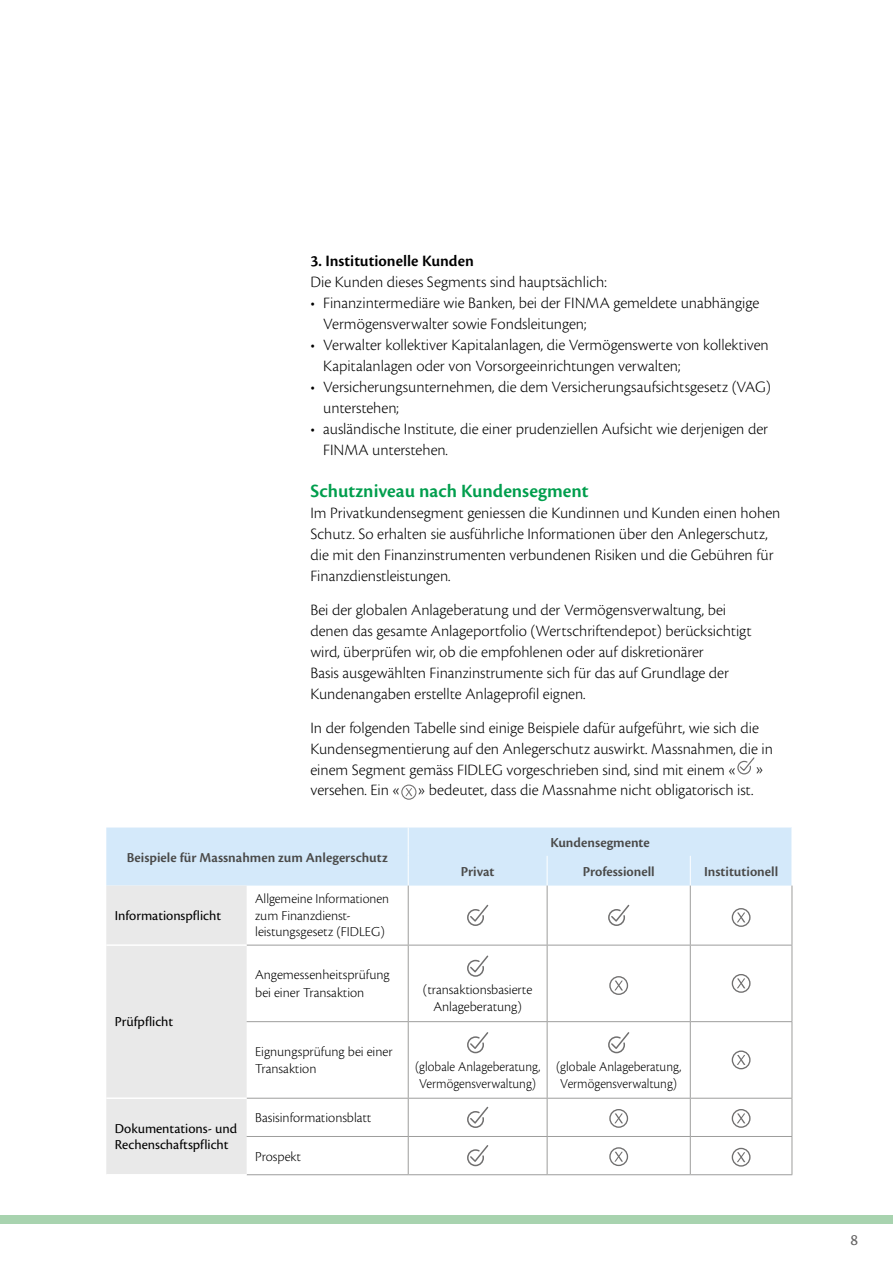
<style>
.page{position:relative;width:893px;height:1263px;background:#fff}
.page>*{position:absolute;margin:0;border:0;box-sizing:border-box;transform-origin:0 0}
.t1{font:600 19.5px "Cronos Pro";color:#009e4d}
.t2{font:300 16.5px/21px "Cronos Pro";letter-spacing:-.005em;color:#000}
.t3{font:600 16.5px "Cronos Pro";color:#000}
.t4{font:16.5px "Cronos Pro";color:#646363}
.t5{font:300 14.25px/17.2px "Cronos Pro";letter-spacing:-.005em;color:#000}
.t6{font:300 14.25px/17.2px "Cronos Pro";letter-spacing:-.005em;color:#000;scale:.95 1}
.t7{font:600 14.25px "Cronos Pro";color:#4a4a49}
.t8{font:14.25px/16.5px "Cronos Pro";color:#000}
</style>
<div class="page">
<div style="left:0;top:1215px;width:893px;height:9px;background:#a8d3af"></div>
<svg style="left:737px;top:757px;width:18px;height:18px"></svg>
<div style="left:401px;top:784px;width:15px;height:16px;border:1px solid #706f6f;border-radius:50%"></div>
<svg style="left:405px;top:788px;width:7px;height:8px"></svg>
<svg style="left:106px;top:827px;width:687px;height:348px"></svg>
<p class="t3" style="left:310px;top:251px;width:165px">3. Institutionelle Kunden</p>
<p class="t2" style="left:310px;top:271px;width:298px">Die Kunden dieses Segments sind hauptsächlich:</p>
<p class="t2" style="left:323px;top:292px;width:438px;text-indent:-13px">• Finanzintermediäre wie Banken, bei der FINMA gemeldete unabhängige<br>Vermögensverwalter sowie Fondsleitungen;</p>
<p class="t2" style="left:323px;top:334px;width:447px;text-indent:-13px">• Verwalter kollektiver Kapitalanlagen, die Vermögenswerte von kollektiven<br>Kapitalanlagen oder von Vorsorgeeinrichtungen verwalten;</p>
<p class="t2" style="left:323px;top:376px;width:449px;text-indent:-13px">• Versicherungsunternehmen, die dem Versicherungsaufsichtsgesetz (VAG) unterstehen;</p>
<p class="t2" style="left:323px;top:418px;width:446px;text-indent:-13px">• ausländische Institute, die einer prudenziellen Aufsicht wie derjenigen der<br>FINMA unterstehen.</p>
<p class="t1" style="left:310px;top:480px;width:280px">Schutzniveau nach Kundensegment</p>
<p class="t2" style="left:310px;top:502px;width:471px">Im Privatkundensegment geniessen die Kundinnen und Kunden einen hohen Schutz. So erhalten sie ausführliche Informationen über den Anlegerschutz, die mit den Finanzinstrumenten verbundenen Risiken und die Gebühren für Finanzdienstleistungen.</p>
<p class="t2" style="left:310px;top:599px;width:443px">Bei der globalen Anlageberatung und der Vermögensverwaltung, bei denen das gesamte Anlageportfolio (Wertschriftendepot) berücksichtigt wird, überprüfen wir, ob die empfohlenen oder auf diskretionärer<br>Basis ausgewählten Finanzinstrumente sich für das auf Grundlage der Kundenangaben erstellte Anlageprofil eignen.</p>
<p class="t2" style="left:310px;top:717px;width:464px">In der folgenden Tabelle sind einige Beispiele dafür aufgeführt, wie sich die Kundensegmentierung auf den Anlegerschutz auswirkt. Massnahmen, die in einem Segment gemäss FIDLEG vorgeschrieben sind, sind mit einem « » versehen. Ein « » bedeutet, dass die Massnahme nicht obligatorisch ist.</p>
<p class="t7" style="left:127px;top:849px;width:263px">Beispiele für Massnahmen zum Anlegerschutz</p>
<p class="t8" style="left:115px;top:907px;width:108px">Informationspflicht</p>
<p class="t8" style="left:115px;top:1013px;width:60px">Prüfpflicht</p>
<p class="t8" style="left:115px;top:1120px;width:124px">Dokumentations- und<br>Rechenschaftspflicht</p>
<p class="t5" style="left:255px;top:890px;width:135px;line-height:16.5px">Allgemeine Informationen zum Finanzdienst&shy;leistungsgesetz (FIDLEG)</p>
<p class="t5" style="left:255px;top:966px;width:136px">Angemessenheitsprüfung bei einer Transaktion</p>
<p class="t5" style="left:255px;top:1043px;width:139px">Eignungsprüfung bei einer<br>Transaktion</p>
<p class="t5" style="left:255px;top:1109px;width:118px">Basisinformationsblatt</p>
<p class="t5" style="left:255px;top:1148px;width:48px">Prospekt</p>
<p class="t7" style="left:550px;top:835px;width:101px">Kundensegmente</p>
<p class="t7" style="left:461px;top:864px;width:35px">Privat</p>
<p class="t7" style="left:583px;top:864px;width:74px">Professionell</p>
<p class="t7" style="left:704px;top:864px;width:76px">Institutionell</p>
<p class="t5" style="left:423px;top:981px;width:111px;text-align:center">(transaktionsbasierte<br>Anlageberatung)</p>
<p class="t6" style="left:415px;top:1057px;width:133px">(globale Anlageberatung,<br>Vermögensverwaltung)</p>
<p class="t6" style="left:556px;top:1057px;width:133px">(globale Anlageberatung,<br>Vermögensverwaltung)</p>
<p class="t4" style="left:850px;top:1231px;width:9px">8</p>
</div>
